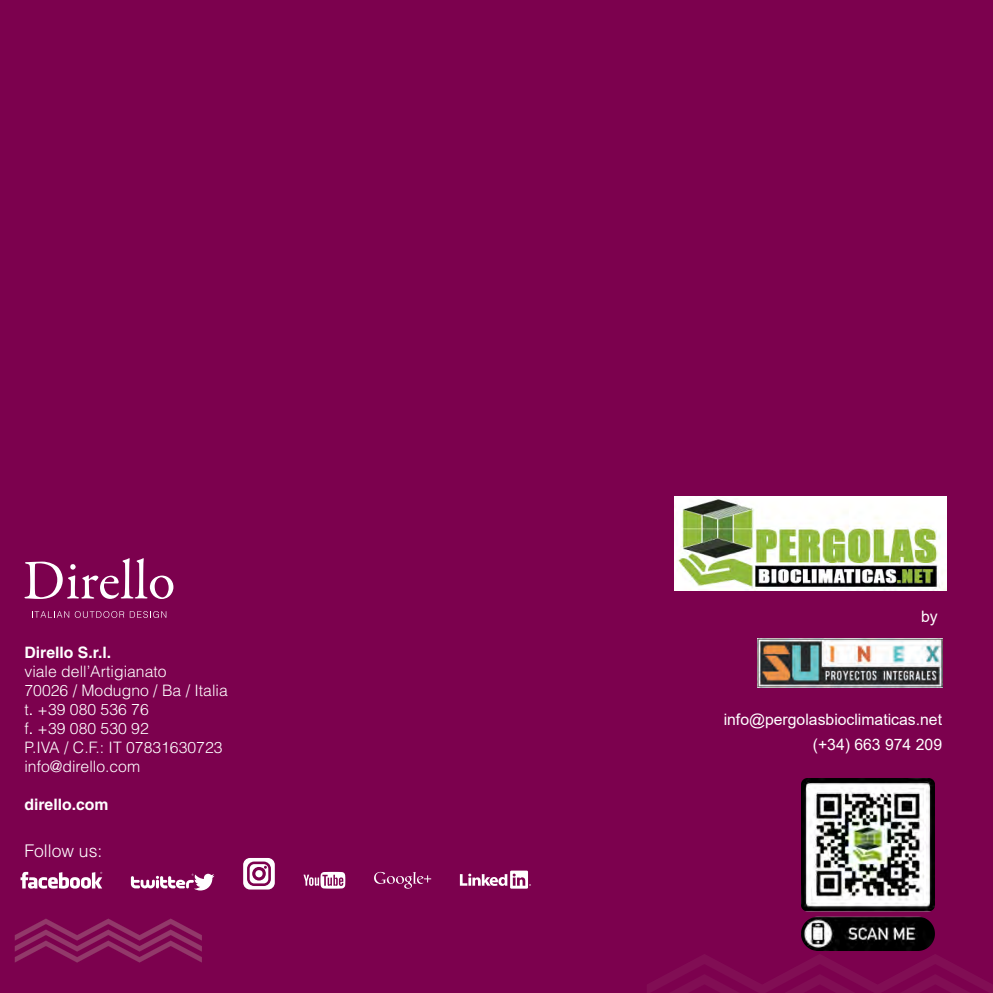
<style>
.page{position:relative;width:993px;height:993px;background:#fff}
.page>*{position:absolute;margin:0;border:0;box-sizing:border-box;transform-origin:0 0}
.t1{font:300 17.5px "Helvetica";color:#fff}
.t2{font:300 15.75px/18.9px "Helvetica";color:#fff}
.t3{font:15.75px/25.2px "Arial";color:#fff;text-align:right}
.t4{font:700 15.75px "Helvetica CE";color:#fff}
.t5{font:15.75px "Arial";color:#fff}
</style>
<div class="page">
<div style="left:0;top:0;width:992px;height:992px;background:#7c014e"></div>
<svg style="left:647px;top:933px;width:346px;height:59px"></svg>
<img style="left:757px;top:638px;width:185px;height:49px">
<img style="left:801px;top:778px;width:133px;height:171px">
<img style="left:674px;top:496px;width:271px;height:94px">
<svg style="left:24px;top:558px;width:149px;height:40px"></svg>
<svg style="left:32px;top:611px;width:37px;height:6px"></svg>
<svg style="left:75px;top:611px;width:49px;height:6px"></svg>
<svg style="left:130px;top:611px;width:36px;height:6px"></svg>
<svg style="left:131px;top:873px;width:83px;height:17px"></svg>
<svg style="left:21px;top:871px;width:81px;height:17px"></svg>
<svg style="left:303px;top:871px;width:42px;height:17px"></svg>
<svg style="left:374px;top:871px;width:57px;height:17px"></svg>
<div style="left:243px;top:857px;width:32px;height:32px;background:#fff;border-radius:7px"></div>
<svg style="left:247px;top:861px;width:24px;height:24px"></svg>
<svg style="left:510px;top:870px;width:18px;height:18px"></svg>
<svg style="left:459px;top:873px;width:72px;height:12px"></svg>
<svg style="left:15px;top:918px;width:187px;height:44px"></svg>
<p class="t4" style="left:24px;top:643px;width:88px">Dirello S.r.l.</p>
<p class="t2" style="left:24px;top:661px;width:205px">viale dell’Artigianato<br>70026 / Modugno / Ba / Italia t. +39 080 536 76<br>f. +39 080 530 92<br>P.IVA / C.F.: IT 07831630723 info@dirello.com</p>
<p class="t4" style="left:24px;top:794px;width:86px">dirello.com</p>
<p class="t1" style="left:24px;top:839px;width:79px">Follow us:</p>
<p class="t5" style="left:920px;top:605px;width:18px">by</p>
<p class="t3" style="left:723px;top:706px;width:220px">info@pergolasbioclimaticas.net (+34) 663 974 209</p>
</div>
